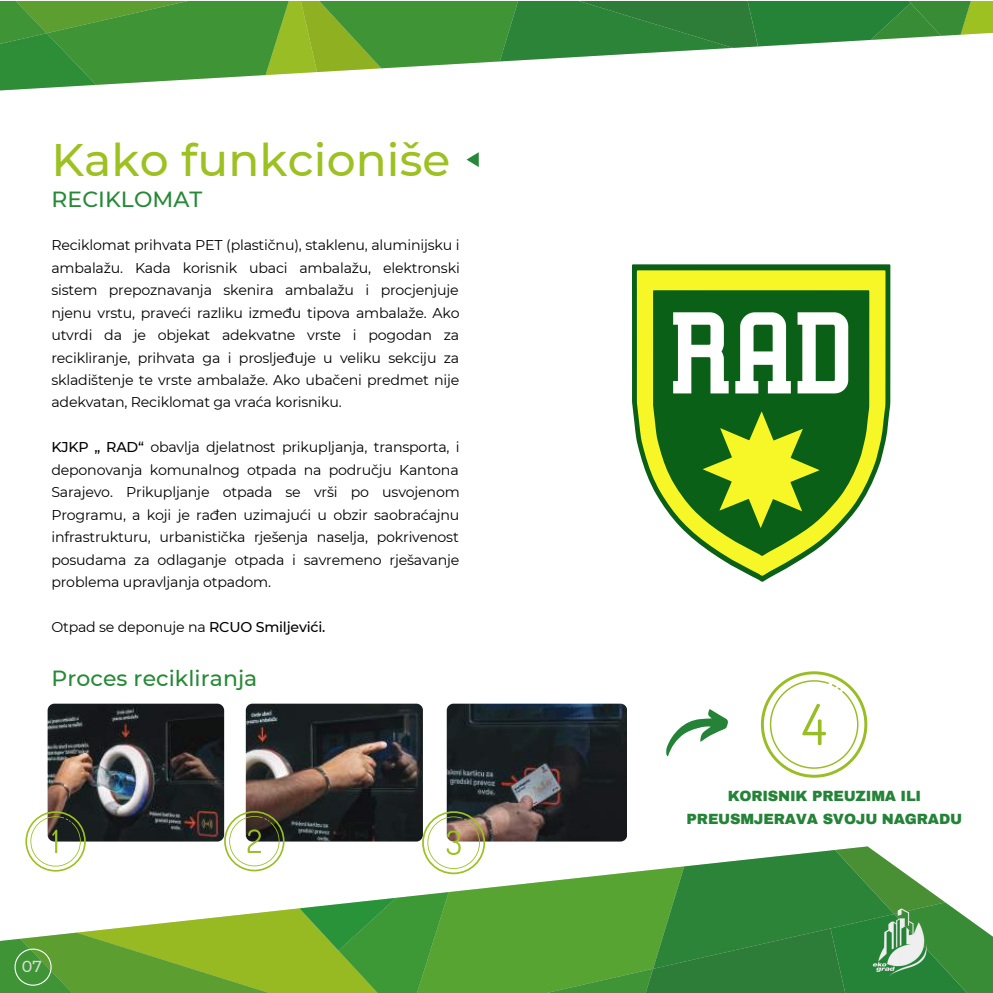
<style>
.page{position:relative;width:993px;height:993px;background:#fff}
.page>*{position:absolute;margin:0;border:0;box-sizing:border-box;transform-origin:0 0}
.t1{font:500 45.5px "Montserrat";letter-spacing:.005em;color:#9cc121}
.t2{font:500 21.88px "Montserrat";letter-spacing:.005em;color:#278938}
.t3{font:500 15.92px "Montserrat";color:#dadada}
.t4{font:900 14.53px/22.9px "Archivo";letter-spacing:-.015em;color:#258338;text-align:center}
.t5{font:14.17px/22.4px "Montserrat";letter-spacing:-.015em;color:#000;text-align:justify}
.s1{font-weight:500}
</style>
<div class="page">
<svg style="left:0;top:1px;width:992px;height:90px"></svg>
<svg style="left:466px;top:152px;width:12px;height:15px"></svg>
<img style="left:48px;top:703px;width:176px;height:138px;border-radius:7px">
<img style="left:246px;top:703px;width:176px;height:138px;border-radius:7px">
<img style="left:446px;top:703px;width:180px;height:138px;border-radius:7px">
<svg style="left:666px;top:709px;width:62px;height:48px"></svg>
<svg style="left:760px;top:671px;width:107px;height:106px"></svg>
<svg style="left:0;top:810px;width:992px;height:182px"></svg>
<svg style="left:632px;top:264px;width:258px;height:317px"></svg>
<svg style="left:636px;top:270px;width:249px;height:305px;fill:#f7f728"></svg>
<svg style="left:653px;top:290px;width:216px;height:266px;background:#4a8934"></svg>
<svg style="left:702px;top:411px;width:117px;height:116px;background:#6e9f1e"></svg>
<svg style="left:797px;top:312px;width:51px;height:81px"></svg>
<svg style="left:673px;top:312px;width:55px;height:81px"></svg>
<svg style="left:735px;top:312px;width:55px;height:81px"></svg>
<img style="left:865px;top:908px;width:67px;height:67px">
<h1 class="t1" style="left:51px;top:132px;width:400px">Kako funkcioniše</h1>
<h2 class="t2" style="left:52px;top:186px;width:152px">RECIKLOMAT</h2>
<p class="t5" style="left:51px;top:234px;width:410px">Reciklomat prihvata PET (plastičnu), staklenu, aluminijsku i ambalažu. Kada korisnik ubaci ambalažu, elektronski sistem prepoznavanja skenira ambalažu i procjenjuje njenu vrstu, praveći razliku između tipova ambalaže. Ako utvrdi da je objekat adekvatne vrste i pogodan za recikliranje, prihvata ga i prosljeđuje u veliku sekciju za skladištenje te vrste ambalaže. Ako ubačeni predmet nije adekvatan, Reciklomat ga vraća korisniku.</p>
<p class="t5" style="left:51px;top:436px;width:410px"><span class="s1">KJKP „ RAD“</span> obavlja djelatnost prikupljanja, transporta, i deponovanja komunalnog otpada na području Kantona Sarajevo. Prikupljanje otpada se vrši po usvojenom Programu, a koji je rađen uzimajući u obzir saobraćajnu infrastrukturu, urbanistička rješenja naselja, pokrivenost posudama za odlaganje otpada i savremeno rješavanje problema upravljanja otpadom.</p>
<p class="t5" style="left:51px;top:615px;width:275px">Otpad se deponuje na <span class="s1">RCUO Smiljevići.</span></p>
<h2 class="t2" style="left:52px;top:664px;width:207px">Proces recikliranja</h2>
<p class="t3" style="left:22px;top:956px;width:22px">07</p>
<p class="t4" style="left:686px;top:784px;width:277px">KORISNIK PREUZIMA ILI<br>PREUSMJERAVA SVOJU NAGRADU</p>
</div>
